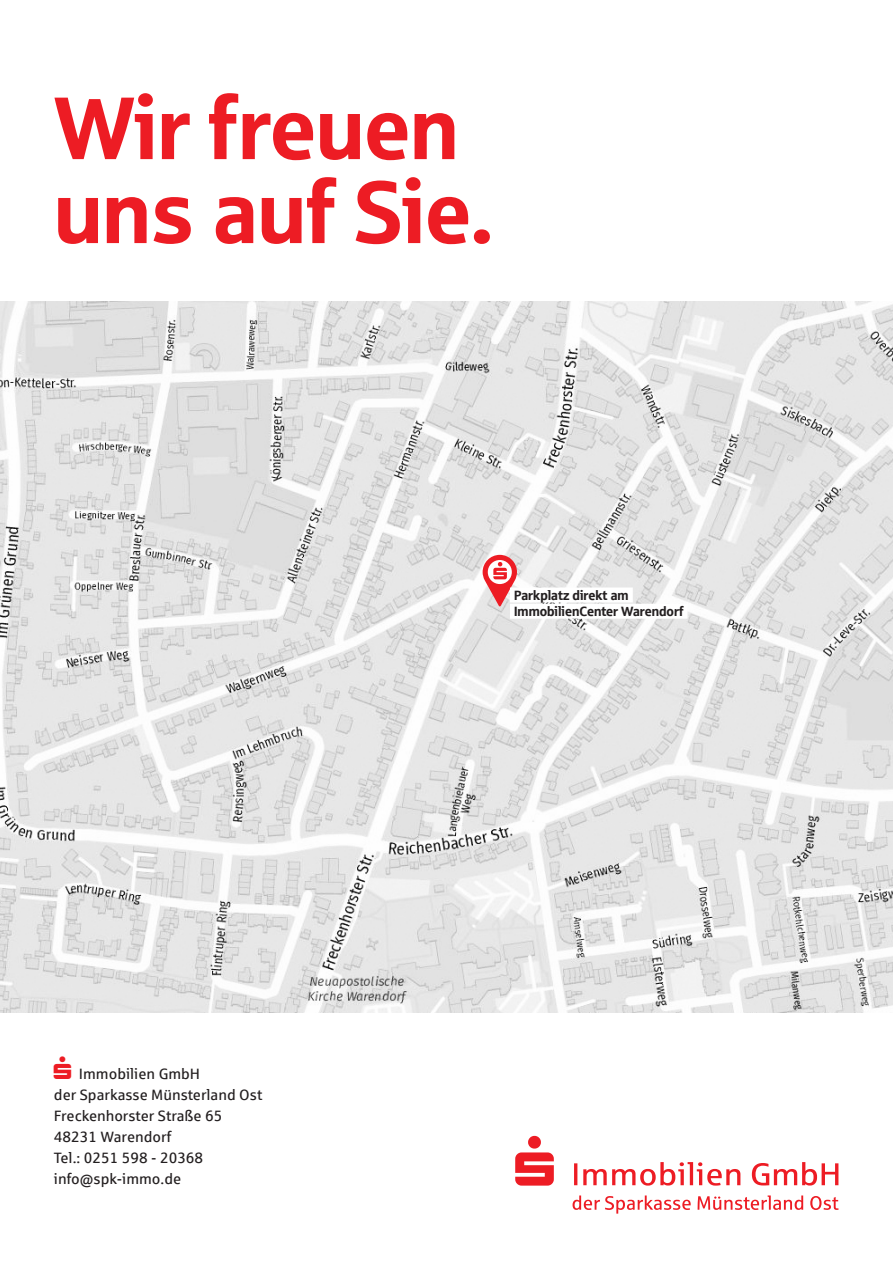
<style>
.page{position:relative;width:893px;height:1263px;background:#fff}
.page>*{position:absolute;margin:0;border:0;box-sizing:border-box;transform-origin:0 0}
.t1{font:88.5px/84px "Sparkasse Head";color:#ed1c24}
.t2{font:15px/20.9px "Sparkasse Rg";color:#231f20}
.t3{font:13.5px/16.2px "Sparkasse Head";color:#231f20}
</style>
<div class="page">
<img style="left:0;top:302px;width:893px;height:711px">
<svg style="left:515px;top:1135px;width:39px;height:50px"></svg>
<svg style="left:574px;top:1162px;width:264px;height:23px"></svg>
<svg style="left:572px;top:1195px;width:266px;height:18px"></svg>
<div style="left:510px;top:587px;width:123px;height:15px;background:#fff"></div>
<div style="left:510px;top:603px;width:177px;height:15px;background:#fff"></div>
<svg style="left:483px;top:555px;width:34px;height:51px"></svg>
<h1 class="t1" style="left:54px;top:93px;width:440px">Wir freuen uns auf Sie.</h1>
<p class="t3" style="left:514px;top:588px;width:171px">Parkplatz direkt am<br>ImmobilienCenter Warendorf</p>
<p class="t2" style="left:54px;top:1065px;width:210px;text-indent:25px">Immobilien GmbH<br>der Sparkasse Münsterland Ost<br>Freckenhorster Straße 65<br>48231 Warendorf<br>Tel.: 0251 598 - 20368 info@spk-immo.de</p>
</div>
